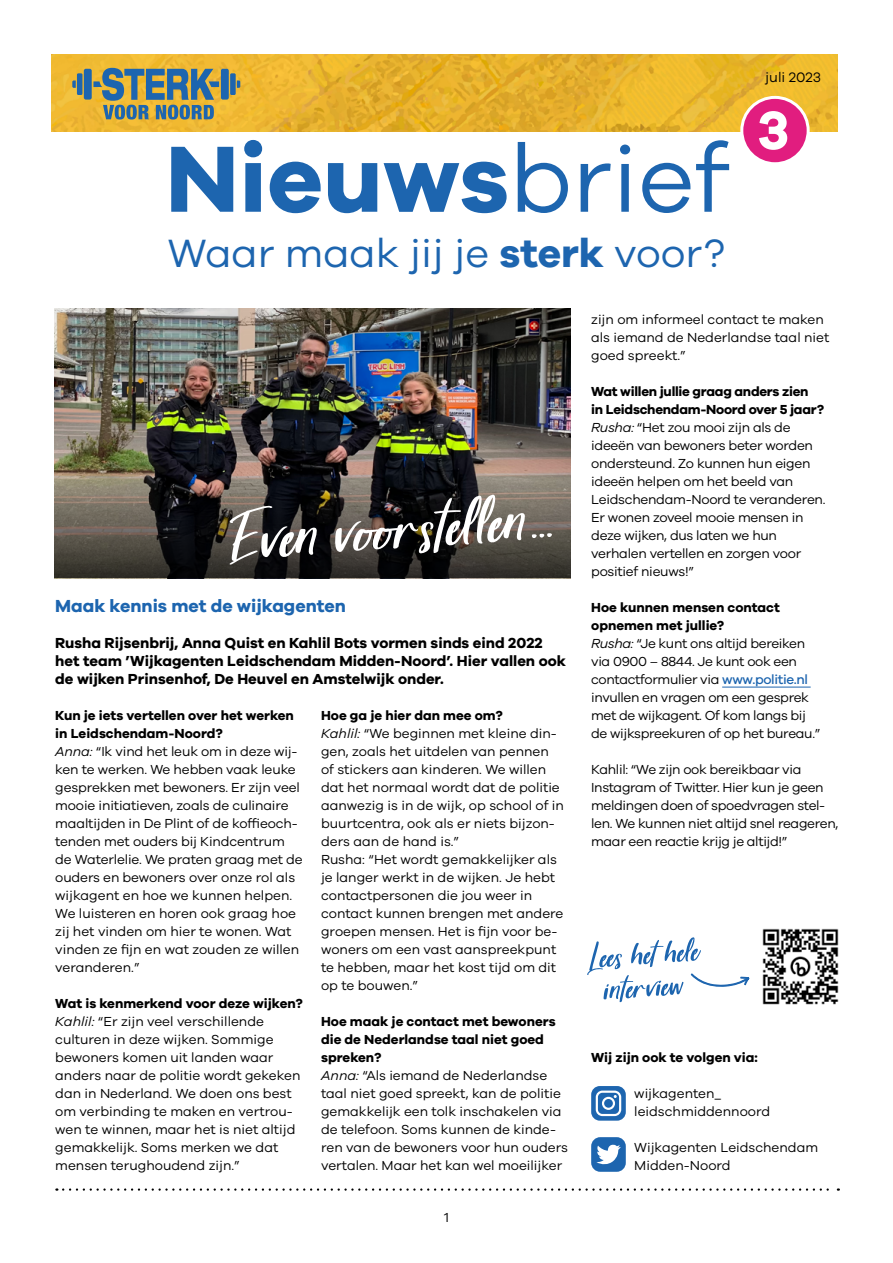
<style>
.page{position:relative;width:893px;height:1263px;background:#fff}
.page>*{position:absolute;margin:0;border:0;box-sizing:border-box;transform-origin:0 0}
.Hoofdkop{font:129.75px "Harvest Barn DEMO";color:#fff}
.t1{font:700 96.9px "Galano Grotesque";color:#1d65af}
.Platte_tekst{font:64.05px "Harvest Barn DEMO";color:#1d65af}
.t2{font:700 55.5px "Galano Grotesque";color:#fff}
.t3{font:40.65px "Galano Grotesque";color:#1d65af}
.Hoofdkop-2{font:700 18px "Galano Grotesque";color:#1d65af}
.Intro_bold{font:700 15px/18px "Galano Grotesque";color:#000}
.t4{font:14.1px "Galano Grotesque";color:#000}
.Platte_tekst-2{font:13.5px/18px "Galano Grotesque";color:#000}
.Platte_tekst-3{font:13.5px/18px "Galano Grotesque";letter-spacing:-.025em;color:#000}
.Platte_tekst-4{font:13.5px/18px "Galano Grotesque";letter-spacing:-.02em;color:#000}
.Tussenkop_zwart{font:700 13.5px/18px "Galano Grotesque";color:#000}
.Tussenkop_zwart-2{font:700 13.5px/18px "Galano Grotesque";letter-spacing:-.02em;color:#000}
.Platte_tekst-5{font:700 13.5px "Galano Grotesque";color:#000}
.s1{font-weight:400}
.s2{font-weight:700}
.s3{font-style:italic}
.s4{font-weight:500;color:#1d65af}
</style>
<div class="page">
<img style="left:52px;top:55px;width:786px;height:76px">
<div style="left:742px;top:97px;width:66px;height:67px;background:#e11d7f;border-radius:50%"></div>
<div style="left:740px;top:96px;width:70px;height:69px;border:3px solid #fff;border-radius:50%"></div>
<hr style="left:722px;top:687px;width:89px;height:1px;background:#1d65af">
<div style="left:84px;top:69px;width:8px;height:31px;background:#1d65af;border-radius:2px"></div>
<div style="left:77px;top:73px;width:5px;height:22px;background:#1d65af"></div>
<svg style="left:72px;top:80px;width:4px;height:8px"></svg>
<div style="left:221px;top:69px;width:8px;height:31px;background:#1d65af;border-radius:2px"></div>
<div style="left:230px;top:73px;width:6px;height:22px;background:#1d65af"></div>
<svg style="left:237px;top:80px;width:3px;height:8px"></svg>
<svg style="left:93px;top:68px;width:126px;height:52px;background:#868f70"></svg>
<img style="left:54px;top:308px;width:516px;height:156px">
<svg style="left:54px;top:464px;width:516px;height:114px;background:#413c37"></svg>
<svg style="left:63px;top:1188px;width:776px;height:3px"></svg>
<img style="left:762px;top:928px;width:77px;height:77px">
<svg style="left:591px;top:1086px;width:35px;height:35px"></svg>
<svg style="left:596px;top:1090px;width:25px;height:26px"></svg>
<div style="left:591px;top:1137px;width:35px;height:35px;background:#1d65af;border-radius:9px"></div>
<svg style="left:596px;top:1144px;width:25px;height:21px"></svg>
<svg style="left:690px;top:973px;width:60px;height:14px"></svg>
<p class="t1" style="left:166px;top:119px;width:564px">Nieuws<span class="s1">brief</span></p>
<p class="t3" style="left:168px;top:229px;width:558px">Waar maak jij je <span class="s2">sterk</span> voor?</p>
<p class="t4" style="left:765px;top:69px;width:57px">juli 2023</p>
<p class="t2" style="left:757px;top:96px;width:33px">3</p>
<p class="Hoofdkop" style="left:219px;top:438px;width:328px;rotate:-4deg">Even voorstellen..</p>
<p class="Hoofdkop-2" style="left:55px;top:595px;width:292px">Maak kennis met de wijkagenten</p>
<p class="Intro_bold" style="left:55px;top:633px;width:512px">Rusha Rijsenbrij, Anna Quist en Kahlil Bots vormen sinds eind 2022 het team ’Wijkagenten Leidschendam Midden-Noord’. Hier vallen ook de wijken Prinsenhof, De Heuvel en Amstelwijk onder.</p>
<p class="Tussenkop_zwart" style="left:55px;top:706px;width:240px">Kun je iets vertellen over het werken in Leidschendam-Noord?</p>
<p class="Platte_tekst-2" style="left:55px;top:742px;width:249px"><span class="s3">Anna:</span> “Ik vind het leuk om in deze wij&shy;ken te werken. We hebben vaak leuke gesprekken met bewoners. Er zijn veel mooie initiatieven, zoals de culinaire maaltijden in De Plint of de koffieoch&shy;tenden met ouders bij Kindcentrum de Waterlelie. We praten graag met de ouders en bewoners over onze rol als wijkagent en hoe we kunnen helpen.<br>We luisteren en horen ook graag hoe zij het vinden om hier te wonen. Wat vinden ze fijn en wat zouden ze willen veranderen.”</p>
<p class="Tussenkop_zwart" style="left:55px;top:994px;width:249px">Wat is kenmerkend voor deze wijken?</p>
<p class="Platte_tekst-2" style="left:55px;top:1012px;width:247px"><span class="s3">Kahlil:</span> “Er zijn veel verschillende culturen in deze wijken. Sommige bewoners komen uit landen waar anders naar de politie wordt gekeken dan in Nederland. We doen ons best om verbinding te maken en vertrou&shy;wen te winnen, maar het is niet altijd gemakkelijk. Soms merken we dat mensen terughoudend zijn.”</p>
<p class="Tussenkop_zwart" style="left:321px;top:706px;width:183px">Hoe ga je hier dan mee om?</p>
<p class="Platte_tekst-2" style="left:321px;top:724px;width:244px"><span class="s3">Kahlil:</span> “We beginnen met kleine din&shy;gen, zoals het uitdelen van pennen of stickers aan kinderen. We willen dat het normaal wordt dat de politie aanwezig is in de wijk, op school of in buurtcentra, ook als er niets bijzon&shy;ders aan de hand is.”</p>
<p class="Platte_tekst-2" style="left:321px;top:850px;width:244px">Rusha: “Het wordt gemakkelijker als je langer werkt in de wijken. Je hebt contactpersonen die jou weer in contact kunnen brengen met andere groepen mensen. Het is fijn voor be&shy;woners om een vast aanspreekpunt te hebben, maar het kost tijd om dit op te bouwen.”</p>
<p class="Tussenkop_zwart" style="left:321px;top:1012px;width:236px">Hoe maak je contact met bewoners die de Nederlandse taal niet goed spreken?</p>
<p class="Platte_tekst-2" style="left:321px;top:1066px;width:248px"><span class="s3">Anna:</span> “Als iemand de Nederlandse taal niet goed spreekt, kan de politie gemakkelijk een tolk inschakelen via de telefoon. Soms kunnen de kinde&shy;ren van de bewoners voor hun ouders vertalen. Maar het kan wel moeilijker</p>
<p class="Platte_tekst-2" style="left:591px;top:310px;width:240px">zijn om informeel contact te maken als iemand de Nederlandse taal niet goed spreekt.”</p>
<p class="Tussenkop_zwart-2" style="left:591px;top:382px;width:234px">Wat willen jullie graag anders zien<br>in Leidschendam-Noord over 5 jaar?</p>
<p class="Platte_tekst-4" style="left:591px;top:418px;width:236px"><span class="s3">Rusha:</span> “Het zou mooi zijn als de ideeën van bewoners beter worden ondersteund. Zo kunnen hun eigen ideeën helpen om het beeld van<br>Leidschendam-Noord te veranderen.<br>Er wonen zoveel mooie mensen in deze wijken, dus laten we hun verhalen vertellen en zorgen voor positief nieuws!”</p>
<p class="Tussenkop_zwart" style="left:591px;top:598px;width:190px">Hoe kunnen mensen contact opnemen met jullie?</p>
<p class="Platte_tekst-3" style="left:591px;top:634px;width:231px"><span class="s3">Rusha:</span> “Je kunt ons altijd bereiken via 0900 – 8844. Je kunt ook een contactformulier via <span class="s4">www.politie.nl </span>invullen en vragen om een gesprek met de wijkagent. Of kom langs bij de wijkspreekuren of op het bureau.”</p>
<p class="Platte_tekst-3" style="left:591px;top:760px;width:249px">Kahlil: “We zijn ook bereikbaar via Instagram of Twitter. Hier kun je geen meldingen doen of spoedvragen stel&shy;len. We kunnen niet altijd snel reageren, maar een reactie krijg je altijd!”</p>
<p class="Platte_tekst" style="left:582px;top:907px;width:116px;rotate:-4deg">Lees het hele</p>
<p class="Platte_tekst" style="left:601px;top:939px;width:82px;rotate:-4deg">interview</p>
<p class="Platte_tekst-5" style="left:591px;top:1049px;width:168px">Wij zijn ook te volgen via:</p>
<p class="Platte_tekst-2" style="left:634px;top:1084px;width:137px">wijkagenten_ leidschmiddennoord</p>
<p class="Platte_tekst-2" style="left:634px;top:1138px;width:185px">Wijkagenten Leidschendam<br>Midden-Noord</p>
<p class="Platte_tekst-2" style="left:444px;top:1208px;width:6px">1</p>
</div>
